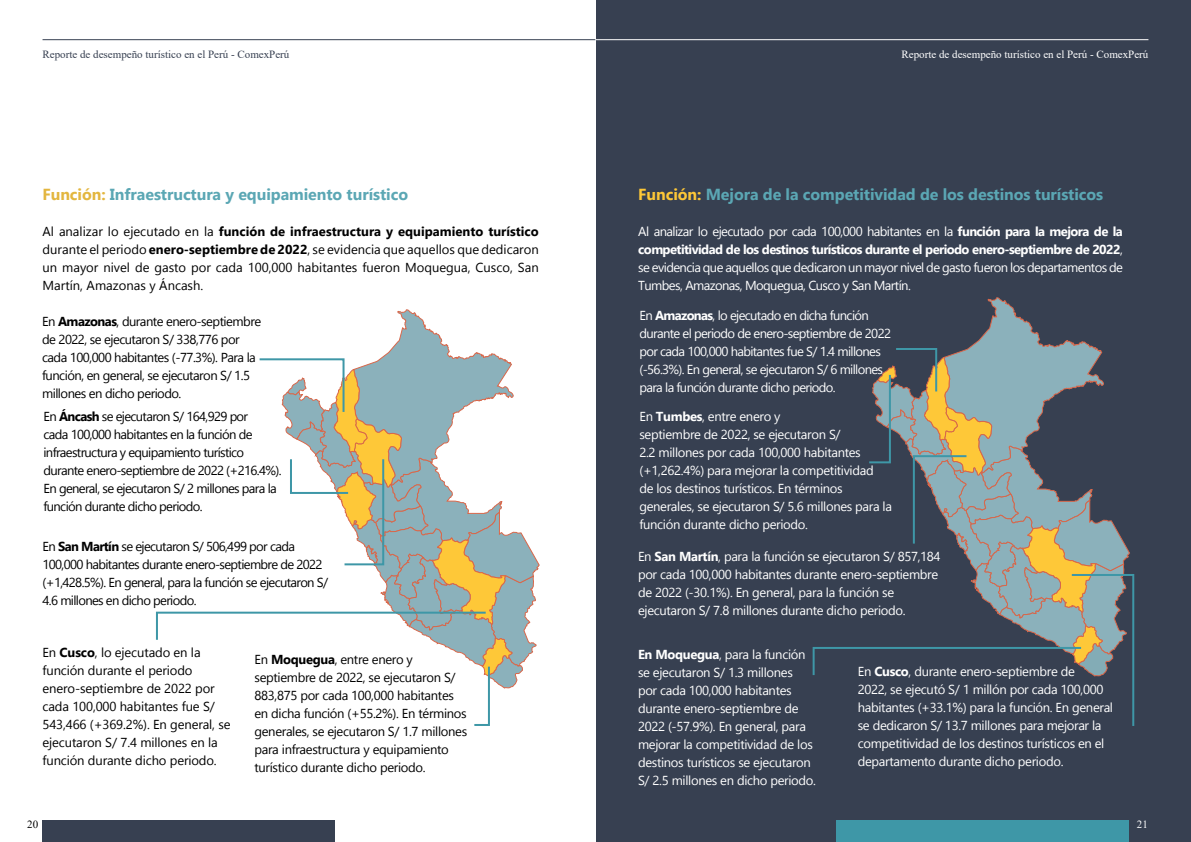
<style>
.page{position:relative;width:1191px;height:842px;background:#fff}
.page>*{position:absolute;margin:0;border:0;box-sizing:border-box;transform-origin:0 0}
.t1{font:700 16px "Gadugi";letter-spacing:-.005em;color:#5ba7b4}
.t2{font:13px/18px "Gadugi";letter-spacing:-.025em;color:#fff}
.t3{font:13px/18px "Gadugi";letter-spacing:-.04em;color:#000}
.t4{font:13px/18px "Gadugi";letter-spacing:-.05em;color:#fff}
.t5{font:13px/18px "Gadugi";letter-spacing:-.01em;color:#000}
.t6{font:11px "Times New Roman";color:#fff}
.t7{font:11px "Times New Roman";color:#374051}
.t8{font:11px "Times New Roman";color:#000}
.s1{color:#e3b63f}
.s2{color:#fdc737}
.s3{font-weight:700}
</style>
<div class="page">
<div style="left:596px;top:0;width:595px;height:842px;background:#374051"></div>
<hr style="left:43px;top:39px;width:552px;height:1px;background:#374051">
<div style="left:43px;top:820px;width:292px;height:22px;background:#374051"></div>
<hr style="left:595px;top:39px;width:553px;height:1px;background:#fff">
<div style="left:836px;top:820px;width:293px;height:22px;background:#3e97a7"></div>
<svg style="left:812px;top:297px;width:323px;height:429px"></svg>
<svg style="left:156px;top:309px;width:384px;height:417px"></svg>
<p class="t7" style="left:43px;top:47px;width:248px">Reporte de desempeño turístico en el Perú - ComexPerú</p>
<p class="t6" style="left:901px;top:47px;width:248px">Reporte de desempeño turístico en el Perú - ComexPerú</p>
<p class="t1" style="left:43px;top:185px;width:367px"><span class="s1">Función:</span> Infraestructura y equipamiento turístico</p>
<p class="t1" style="left:638px;top:185px;width:466px"><span class="s2">Función:</span> Mejora de la competitividad de los destinos turísticos</p>
<p class="t3" style="left:43px;top:223px;width:498px;text-align:justify">Al analizar lo ejecutado en la <span class="s3">función de infraestructura y equipamiento turístico </span>durante el periodo <span class="s3">enero-septiembre de 2022</span>, se evidencia que aquellos que dedicaron un mayor nivel de gasto por cada 100,000 habitantes fueron Moquegua, Cusco, San Martín, Amazonas y Áncash.</p>
<p class="t2" style="left:638px;top:223px;width:486px;text-align:justify">Al analizar lo ejecutado por cada 100,000 habitantes en la <span class="s3">función para la mejora de la competitividad de los destinos turísticos durante el periodo enero-septiembre de 2022</span>, se evidencia que aquellos que dedicaron un mayor nivel de gasto fueron los departamentos de Tumbes, Amazonas, Moquegua, Cusco y San Martín.</p>
<p class="t4" style="left:639px;top:306px;width:253px">En <span class="s3">Amazonas</span>, lo ejecutado en dicha función durante el periodo de enero-septiembre de 2022 por cada 100,000 habitantes fue S/ 1.4 millones (-56.3%). En general, se ejecutaron S/ 6 millones para la función durante dicho periodo.</p>
<p class="t3" style="left:42px;top:312px;width:220px">En <span class="s3">Amazonas</span>, durante enero-septiembre de 2022, se ejecutaron S/ 338,776 por cada 100,000 habitantes (-77.3%). Para la función, en general, se ejecutaron S/ 1.5 millones en dicho periodo.</p>
<p class="t3" style="left:43px;top:408px;width:239px">En <span class="s3">Áncash</span> se ejecutaron S/ 164,929 por<br>cada 100,000 habitantes en la función de infraestructura y equipamiento turístico durante enero-septiembre de 2022 (+216.4%).<br>En general, se ejecutaron S/ 2 millones para la función durante dicho periodo.</p>
<p class="t3" style="left:43px;top:537px;width:287px">En <span class="s3">San Martín</span> se ejecutaron S/ 506,499 por cada 100,000 habitantes durante enero-septiembre de 2022 (+1,428.5%). En general, para la función se ejecutaron S/ 4.6 millones en dicho periodo.</p>
<p class="t5" style="left:43px;top:643px;width:189px">En <span class="s3">Cusco</span>, lo ejecutado en la función durante el periodo enero-septiembre de 2022 por cada 100,000 habitantes fue S/<br>543,466 (+369.2%). En general, se ejecutaron S/ 7.4 millones en la función durante dicho periodo.</p>
<p class="t8" style="left:27px;top:816px;width:12px">20</p>
<p class="t3" style="left:254px;top:651px;width:214px">En <span class="s3">Moquegua</span>, entre enero y septiembre de 2022, se ejecutaron S/ 883,875 por cada 100,000 habitantes en dicha función (+55.2%). En términos generales, se ejecutaron S/ 1.7 millones para infraestructura y equipamiento turístico durante dicho periodo.</p>
<p class="t2" style="left:639px;top:408px;width:254px">En <span class="s3">Tumbes</span>, entre enero y<br>septiembre de 2022, se ejecutaron S/<br>2.2 millones por cada 100,000 habitantes (+1,262.4%) para mejorar la competitividad<br>de los destinos turísticos. En términos generales, se ejecutaron S/ 5.6 millones para la función durante dicho periodo.</p>
<p class="t2" style="left:638px;top:547px;width:304px">En <span class="s3">San Martín</span>, para la función se ejecutaron S/ 857,184 por cada 100,000 habitantes durante enero-septiembre de 2022 (-30.1%). En general, para la función se ejecutaron S/ 7.8 millones durante dicho periodo.</p>
<p class="t2" style="left:638px;top:645px;width:179px"><span class="s3">En Moquegua</span>, para la función se ejecutaron S/ 1.3 millones<br>por cada 100,000 habitantes durante enero-septiembre de<br>2022 (-57.9%). En general, para mejorar la competitividad de los destinos turísticos se ejecutaron<br>S/ 2.5 millones en dicho periodo.</p>
<p class="t2" style="left:857px;top:662px;width:257px">En <span class="s3">Cusco</span>, durante enero-septiembre de<br>2022, se ejecutó S/ 1 millón por cada 100,000 habitantes (+33.1%) para la función. En general se dedicaron S/ 13.7 millones para mejorar la competitividad de los destinos turísticos en el departamento durante dicho periodo.</p>
<p class="t6" style="left:1136px;top:816px;width:12px">21</p>
</div>
